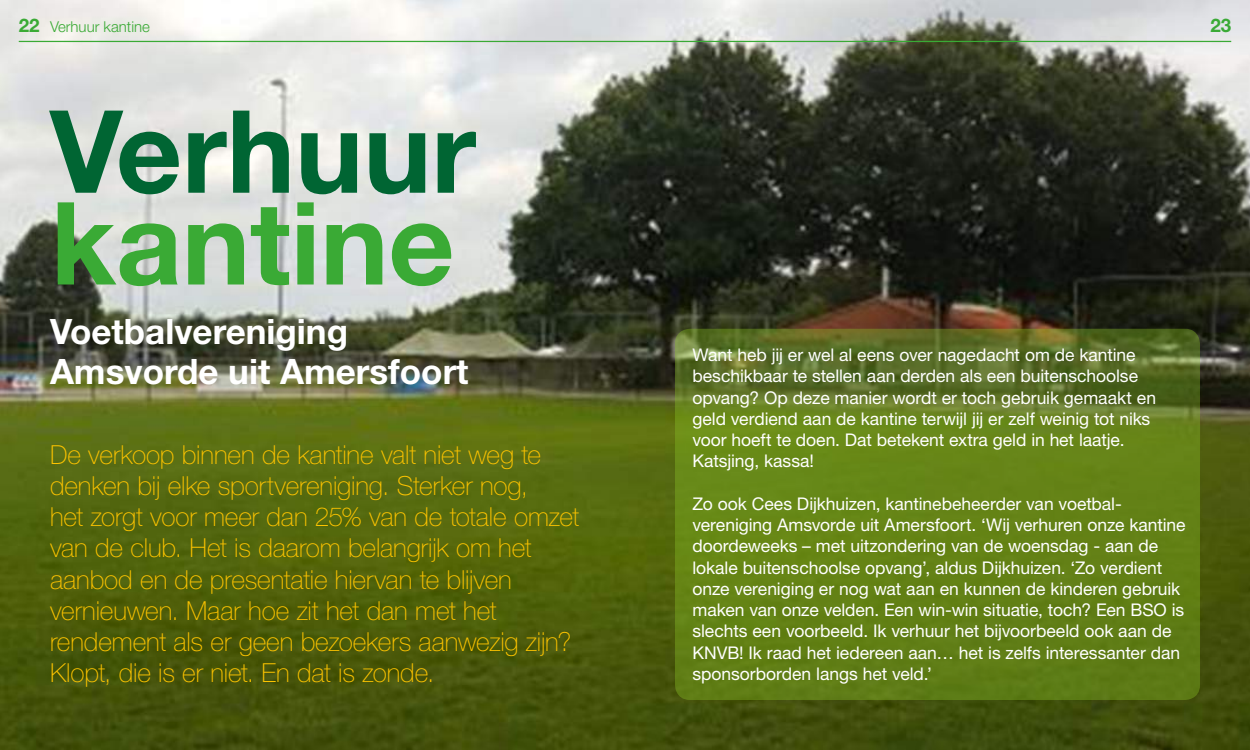
<style>
.page{position:relative;width:1250px;height:750px;background:#fff}
.page>*{position:absolute;margin:0;border:0;box-sizing:border-box;transform-origin:0 0}
.t1{font:700 115px "Helvetica Neue LT Std";color:#006533}
.t2{font:700 115px "Helvetica Neue LT Std";color:#3aaa35}
.t3{font:700 35px/39.8px "Helvetica Neue LT Std";color:#fff}
.t4{font:100 26.25px/31.2px "Helvetica Neue LT Std";letter-spacing:-.005em;color:#fdc300}
.t5{font:700 18.75px "Helvetica Neue LT Std";color:#3aaa35}
.t6{font:17.5px/21.2px "Helvetica Neue LT Std";letter-spacing:-.005em;color:#fff}
.t7{font:300 15px "Helvetica Neue LT Std";color:#3aaa35}
.s1{font-weight:700;font-size:18.75px}
</style>
<div class="page">
<img style="left:0;top:0;width:1250px;height:750px">
<svg style="left:675px;top:329px;width:525px;height:371px;background:#617e1a"></svg>
<hr style="left:19px;top:41px;width:606px;height:1px;background:#3aaa35">
<hr style="left:625px;top:41px;width:606px;height:1px;background:#3aaa35">
<p class="t7" style="left:19px;top:18px;width:133px"><span class="s1">22</span> Verhuur kantine</p>
<p class="t5" style="left:1210px;top:14px;width:22px">23</p>
<h1 class="t1" style="left:50px;top:81px;width:428px">Verhuur</h1>
<h1 class="t2" style="left:50px;top:172px;width:406px">kantine</h1>
<h2 class="t3" style="left:50px;top:311px;width:420px">Voetbalvereniging<br>Amsvorde uit Amersfoort</h2>
<p class="t4" style="left:50px;top:439px;width:531px">De verkoop binnen de kantine valt niet weg te denken bij elke sportvereniging. Sterker nog,<br>het zorgt voor meer dan 25% van de totale omzet van de club. Het is daarom belangrijk om het aanbod en de presentatie hiervan te blijven vernieuwen. Maar hoe zit het dan met het rendement als er geen bezoekers aanwezig zijn?<br>Klopt, die is er niet. En dat is zonde.</p>
<p class="t6" style="left:692px;top:344px;width:465px">Want heb jij er wel al eens over nagedacht om de kantine beschikbaar te stellen aan derden als een buitenschoolse opvang? Op deze manier wordt er toch gebruik gemaakt en geld verdiend aan de kantine terwijl jij er zelf weinig tot niks voor hoeft te doen. Dat betekent extra geld in het laatje.<br>Katsjing, kassa!</p>
<p class="t6" style="left:692px;top:493px;width:495px">Zo ook Cees Dijkhuizen, kantinebeheerder van voetbal&shy;vereniging Amsvorde uit Amersfoort. ‘Wij verhuren onze kantine doordeweeks – met uitzondering van de woensdag - aan de lokale buitenschoolse opvang’, aldus Dijkhuizen. ‘Zo verdient onze vereniging er nog wat aan en kunnen de kinderen gebruik maken van onze velden. Een win-win situatie, toch? Een BSO is slechts een voorbeeld. Ik verhuur het bijvoorbeeld ook aan de KNVB! Ik raad het iedereen aan… het is zelfs interessanter dan sponsorborden langs het veld.’</p>
</div>
